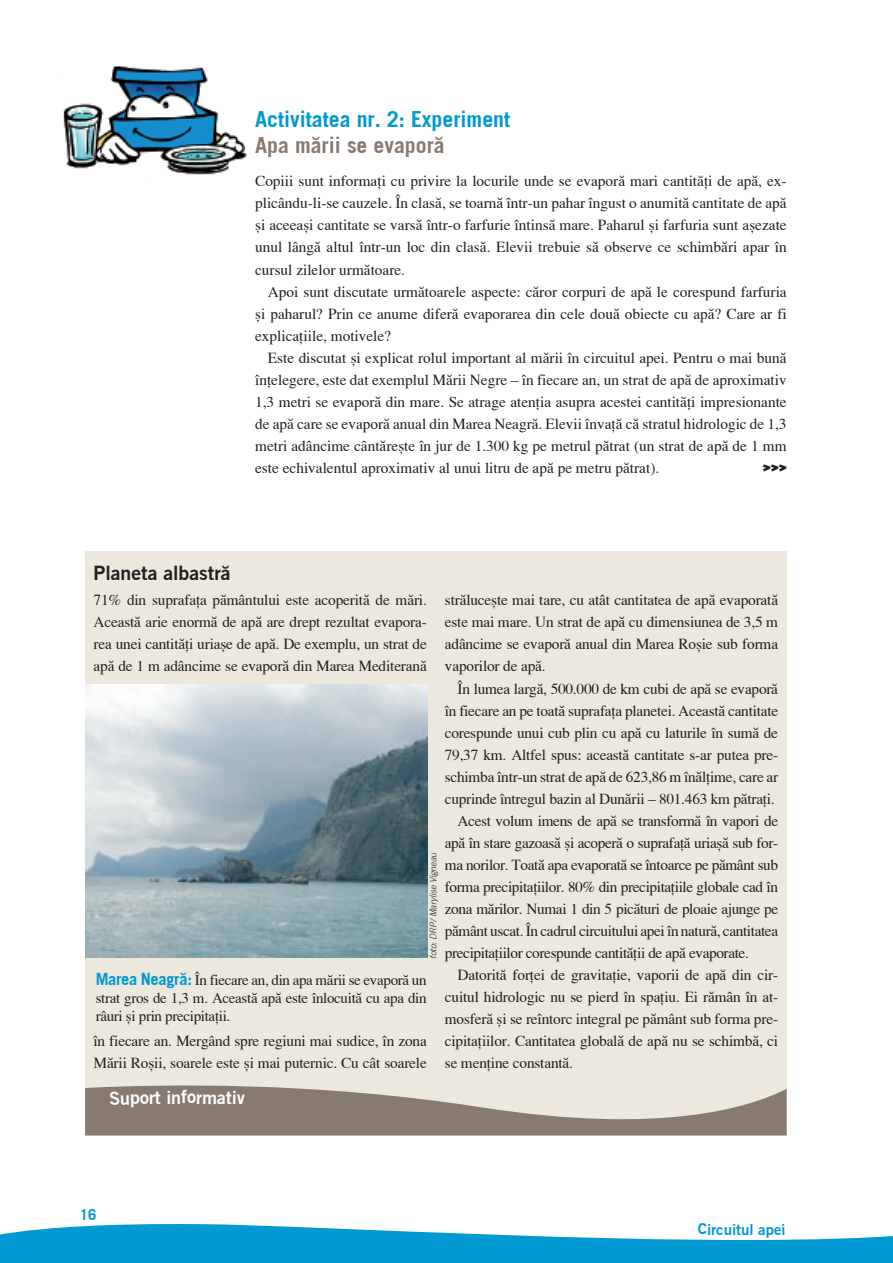
<style>
.page{position:relative;width:893px;height:1263px;background:#fff}
.page>*{position:absolute;margin:0;border:0;box-sizing:border-box;transform-origin:0 0}
.t1{font:700 21.75px "Rom Trade Gothic LT Std";color:#0099d1}
.t2{font:700 21.75px "Rom Trade Gothic LT Std";color:#877a70}
.t3{font:19.5px "Rom Trade Gothic LT Std Bold No 2";color:#231f20}
.t4{font:18px "Rom Trade Gothic LT Std Bold No 2";letter-spacing:-.01em;color:#fff}
.t5{font:15.3px/22px "Rom Times";letter-spacing:-.015em;color:#231f20;text-align:justify}
.t6{font:900 15.3px "Rom Coop";color:#231f20}
.t7{font:15px/18px "Rom Times";letter-spacing:-.02em;color:#231f20;text-align:justify}
.t8{font:15px "Rom Trade Gothic LT Std Bold No 2";color:#0099d1}
.t9{font:700 15px "Rom Trade Gothic LT Std";color:#0099d1}
.t10{font:italic 300 9px "Rom Trade Gothic LT Std";color:#231f20}
.s1{font-family:"Rom Trade Gothic LT Std";font-weight:700;font-size:16.5px;color:#0099d1}
</style>
<div class="page">
<div style="left:85px;top:551px;width:702px;height:584px;background:#ece8dd"></div>
<img style="left:85px;top:684px;width:342px;height:274px">
<img style="left:62px;top:66px;width:185px;height:109px">
<svg style="left:0;top:1224px;width:893px;height:39px"></svg>
<svg style="left:85px;top:1085px;width:702px;height:50px"></svg>
<h1 class="t1" style="left:255px;top:106px;width:256px">Activitatea nr. 2: Experiment</h1>
<h1 class="t2" style="left:255px;top:132px;width:191px">Apa mårii se evaporå</h1>
<p class="t5" style="left:255px;top:170px;width:533px">Copiii sunt informa†i cu privire la locurile unde se evaporå mari cantitå†i de apå, ex&shy;plicându-li-se cauzele. În claså, se toarnå într-un pahar îngust o anumitå cantitate de apå ßi aceeaßi cantitate se varså într-o farfurie întinså mare. Paharul ßi farfuria sunt aßezate unul lângå altul într-un loc din claså. Elevii trebuie så observe ce schimbåri apar în cursul zilelor urmåtoare.</p>
<p class="t5" style="left:255px;top:280px;width:533px;text-indent:13px">Apoi sunt discutate urmåtoarele aspecte: cåror corpuri de apå le corespund farfuria ßi paharul? Prin ce anume diferå evaporarea din cele douå obiecte cu apå? Care ar fi explica†iile, motivele?</p>
<p class="t5" style="left:255px;top:347px;width:533px;text-indent:13px">Este discutat ßi explicat rolul important al mårii în circuitul apei. Pentru o mai bunå în†elegere, este dat exemplul Mårii Negre – în fiecare an, un strat de apå de aproximativ 1,3 metri se evaporå din mare. Se atrage aten†ia asupra acestei cantitå†i impresionante de apå care se evaporå anual din Marea Neagrå. Elevii înva†å cå stratul hidrologic de 1,3 metri adâncime cântåreßte în jur de 1.300 kg pe metrul påtrat (un strat de apå de 1 mm este echivalentul aproximativ al unui litru de apå pe metru påtrat).</p>
<p class="t6" style="left:763px;top:457px;width:25px">&gt;&gt;&gt;</p>
<p class="t3" style="left:94px;top:561px;width:139px">Planeta albastrå</p>
<p class="t5" style="left:445px;top:589px;width:335px">stråluceßte mai tare, cu atât cantitatea de apå evaporatå este mai mare. Un strat de apå cu dimensiunea de 3,5 m adâncime se evaporå anual din Marea Roßie sub forma vaporilor de apå.</p>
<p class="t5" style="left:458px;top:677px;width:322px">În lumea largå, 500.000 de km cubi de apå se evaporå</p>
<p class="t5" style="left:445px;top:699px;width:335px">în fiecare an pe toatå suprafa†a planetei. Aceastå cantitate</p>
<p class="t5" style="left:445px;top:721px;width:335px">corespunde unui cub plin cu apå cu laturile în sumå de</p>
<p class="t5" style="left:445px;top:743px;width:335px">79,37 km. Altfel spus: aceastå cantitate s-ar putea pre-</p>
<p class="t5" style="left:445px;top:765px;width:335px">schimba într-un strat de apå de 623,86 m înål†ime, care ar</p>
<p class="t5" style="left:445px;top:788px;width:331px">cuprinde întregul bazin al Dunårii – 801.463 km påtra†i.</p>
<p class="t5" style="left:458px;top:810px;width:322px">Acest volum imens de apå se transformå în vapori de</p>
<p class="t5" style="left:445px;top:832px;width:332px">apå în stare gazoaså ßi acoperå o suprafa†å uriaßå sub for--</p>
<p class="t5" style="left:445px;top:854px;width:335px">ma norilor. Toatå apa evaporatå se întoarce pe påmânt sub</p>
<p class="t5" style="left:445px;top:876px;width:335px">forma precipita†iilor. 80% din precipita†iile globale cad în</p>
<p class="t5" style="left:445px;top:898px;width:335px">zona mårilor. Numai 1 din 5 picåturi de ploaie ajunge pe</p>
<p class="t5" style="left:445px;top:920px;width:335px">påmânt uscat. În cadrul circuitului apei în naturå, cantitatea</p>
<p class="t5" style="left:445px;top:942px;width:305px">precipita†iilor corespunde cantitå†ii de apå evaporate.</p>
<p class="t5" style="left:458px;top:964px;width:321px">Datoritå for†ei de gravita†ie, vaporii de apå din cir-</p>
<p class="t5" style="left:445px;top:986px;width:333px">cuitul hidrologic nu se pierd în spa†iu. Ei råmân în at-</p>
<p class="t5" style="left:445px;top:1008px;width:332px">mosferå ßi se reîntorc integral pe påmânt sub forma pre--</p>
<p class="t5" style="left:445px;top:1030px;width:335px">cipita†iilor. Cantitatea globalå de apå nu se schimbå, ci</p>
<p class="t5" style="left:445px;top:1052px;width:130px">se men†ine constantå.</p>
<p class="t5" style="left:94px;top:589px;width:335px">71% din suprafa†a påmântului este acoperitå de måri.<br>Aceastå arie enormå de apå are drept rezultat evapora&shy;rea unei cantitå†i uriaße de apå. De exemplu, un strat de apå de 1 m adâncime se evaporå din Marea Mediteranå</p>
<p class="t10" style="left:428px;top:959px;width:108px;rotate:-90deg">foto: DRP/ Marylise Vigneau</p>
<p class="t7" style="left:96px;top:970px;width:332px"><span class="s1">Marea Neagrå:</span> În fiecare an, din apa mårii se evaporå un strat gros de 1,3 m. Aceastå apå este înlocuitå cu apa din râuri ßi prin precipita†ii.</p>
<p class="t5" style="left:94px;top:1030px;width:335px">în fiecare an. Mergând spre regiuni mai sudice, în zona<br>Mårii Roßii, soarele este ßi mai puternic. Cu cât soarele</p>
<p class="t4" style="left:130px;top:1086px;width:32px;rotate:-1deg">port</p>
<p class="t4" style="left:166px;top:1086px;width:37px">infor</p>
<p class="t4" style="left:202px;top:1086px;width:44px;rotate:1deg">mativ</p>
<p class="t9" style="left:80px;top:1205px;width:18px">16</p>
<p class="t8" style="left:698px;top:1220px;width:40px;rotate:1deg">Circui</p>
<p class="t8" style="left:736px;top:1220px;width:31px">tul a</p>
</div>
